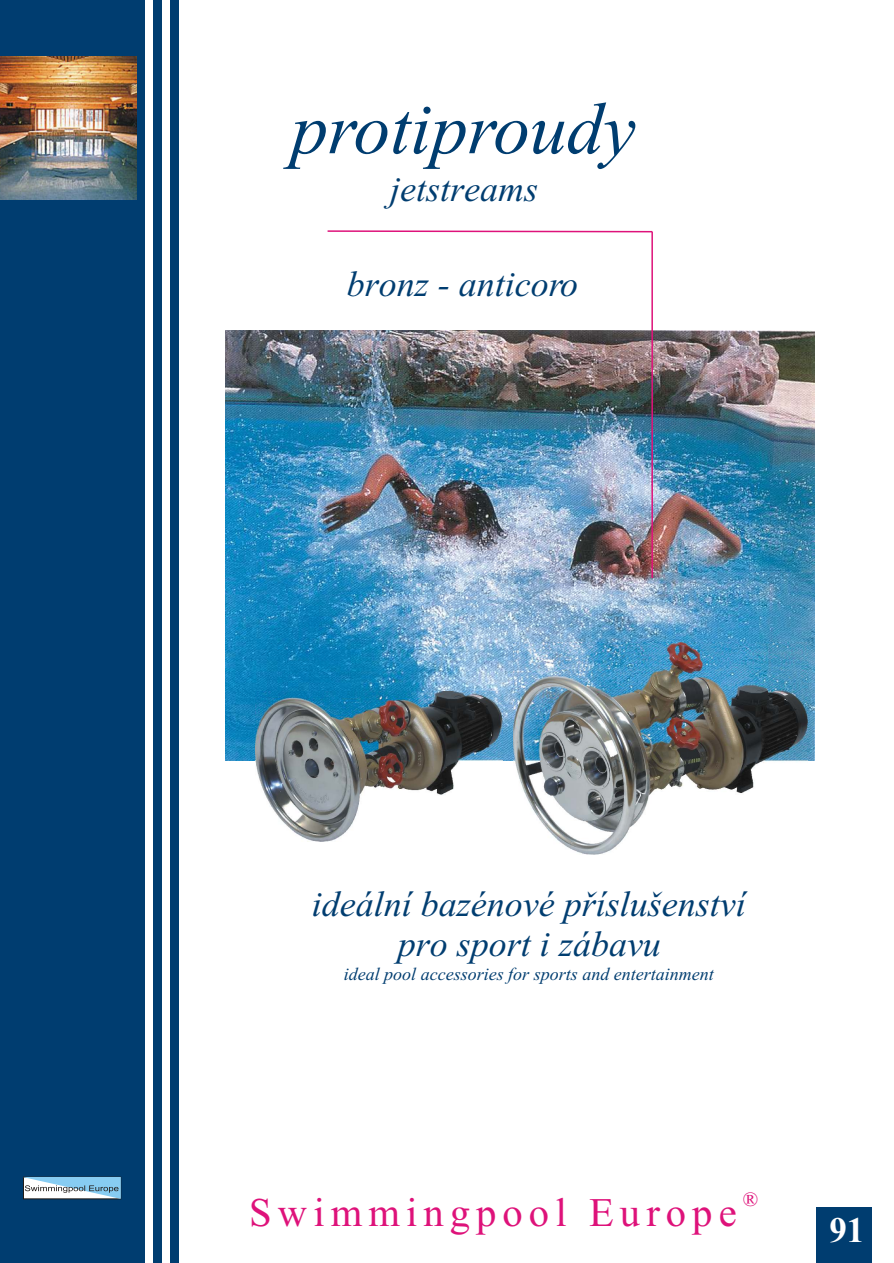
<style>
.page{position:relative;width:894px;height:1263px;background:#fff}
.page>*{position:absolute;margin:0;border:0;box-sizing:border-box;transform-origin:0 0}
.t1{font:italic 73.2px "Times New Roman";color:#003d70}
.t2{font:40.65px "Times New Roman";letter-spacing:.15em;color:#de127a}
.t3{font:italic 36px/39.9px "Times New Roman";color:#003d70;text-align:center}
.t4{font:700 36px "Times New Roman";color:#fff}
.t5{font:20.25px "Times New Roman";color:#de127a}
.t6{font:italic 18px "Times New Roman";color:#003d70}
</style>
<div class="page">
<img style="left:225px;top:331px;width:590px;height:430px">
<img style="left:514px;top:642px;width:294px;height:213px">
<img style="left:256px;top:692px;width:247px;height:149px">
<div style="left:0;top:0;width:145px;height:1263px;background:#003d70"></div>
<svg style="left:23px;top:1177px;width:98px;height:22px;background:#acccdd"></svg>
<div style="left:153px;top:0;width:9px;height:1263px;background:#003d70"></div>
<div style="left:170px;top:0;width:9px;height:1263px;background:#003d70"></div>
<div style="left:816px;top:1208px;width:56px;height:55px;background:#003d70"></div>
<svg style="left:327px;top:230px;width:326px;height:3px"></svg>
<hr style="left:651px;top:232px;width:2px;height:346px;background:#de127a">
<img style="left:0;top:56px;width:136px;height:143px">
<h1 class="t1" style="left:291px;top:102px;width:346px">protiproudy</h1>
<p class="t3" style="left:390px;top:173px;width:150px">jetstreams</p>
<p class="t3" style="left:347px;top:268px;width:233px">bronz - anticoro</p>
<p class="t3" style="left:312px;top:887px;width:436px">ideální bazénové pøíslušenství pro sport i zábavu</p>
<p class="t6" style="left:344px;top:967px;width:372px">ideal pool accessories for sports and entertainment</p>
<p class="t5" style="left:743px;top:1192px;width:17px">®</p>
<p class="t2" style="left:249px;top:1198px;width:489px">Swimmingpool Europe</p>
<p class="t4" style="left:829px;top:1217px;width:36px">91</p>
</div>
